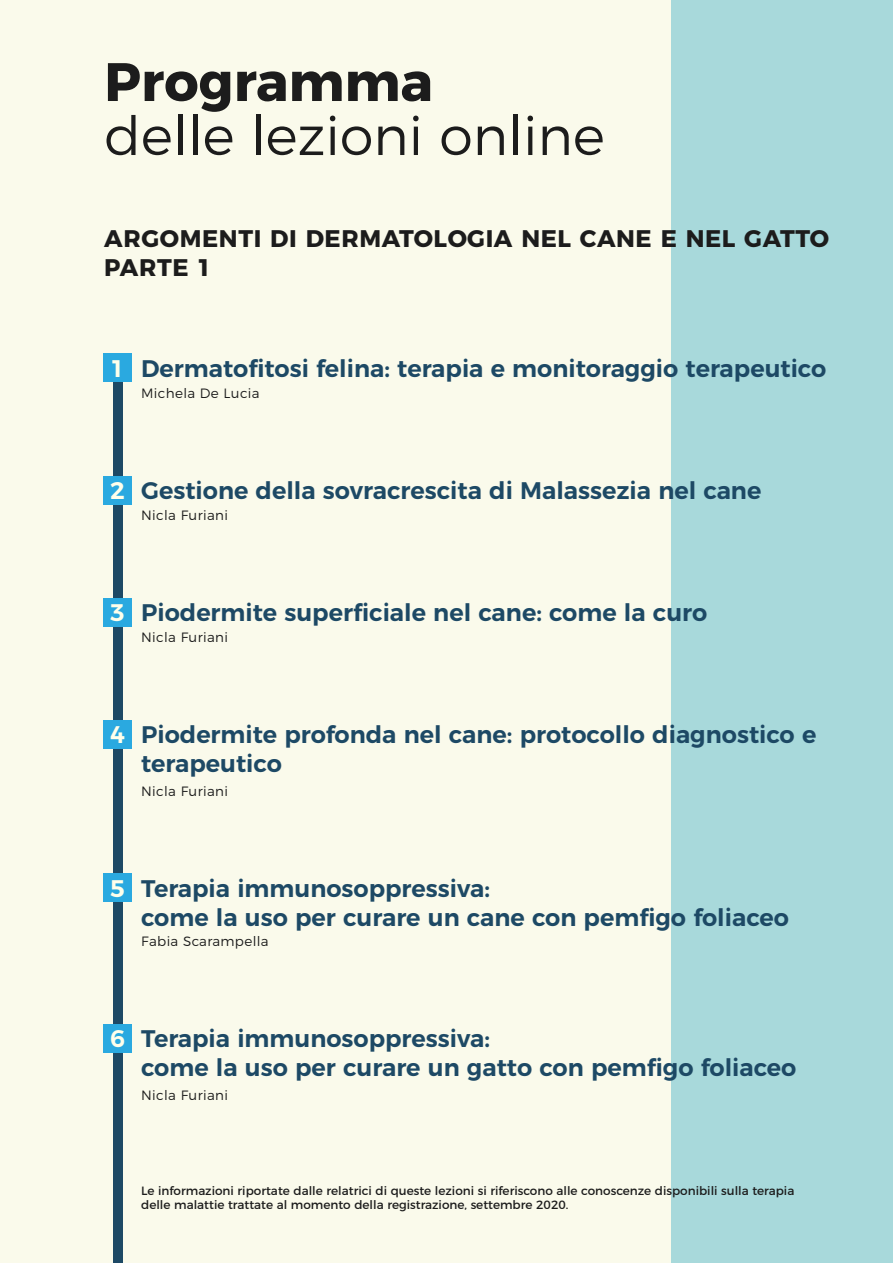
<style>
.page{position:relative;width:893px;height:1263px;background:#fafaeb}
.page>*{position:absolute;margin:0;border:0;box-sizing:border-box;transform-origin:0 0}
.t1{font:300 54px "Montserrat";color:#1c1c1c}
.t2{font:700 54px "Montserrat";color:#1c1c1c}
.t3{font:600 24px/28.8px "Montserrat";color:#1d4965}
.t4{font:700 24px/28.8px "Montserrat";letter-spacing:.025em;color:#1c1c1c}
.t5{font:600 24px "Montserrat";color:#ffffeb}
.t6{font:300 13.5px "Montserrat";letter-spacing:.025em;color:#1c1c1c}
.t7{font:12px/14.4px "Montserrat";color:#1c1c1c}
</style>
<div class="page">
<div style="left:672px;top:0;width:221px;height:1263px;background:#a8d9db"></div>
<div style="left:113px;top:368px;width:10px;height:895px;background:#1d4965"></div>
<div style="left:103px;top:353px;width:29px;height:29px;background:#2aa9e0"></div>
<div style="left:103px;top:720px;width:29px;height:29px;background:#2aa9e0"></div>
<div style="left:103px;top:476px;width:29px;height:28px;background:#2aa9e0"></div>
<div style="left:103px;top:873px;width:29px;height:29px;background:#2aa9e0"></div>
<div style="left:103px;top:598px;width:29px;height:29px;background:#2aa9e0"></div>
<div style="left:103px;top:1024px;width:29px;height:29px;background:#2aa9e0"></div>
<p class="t2" style="left:104px;top:37px;width:330px">Programma</p>
<p class="t1" style="left:104px;top:94px;width:502px">delle lezioni online</p>
<p class="t4" style="left:104px;top:222px;width:726px">ARGOMENTI DI DERMATOLOGIA NEL CANE E NEL GATTO<br>PARTE 1</p>
<p class="t5" style="left:110px;top:349px;width:16px">1</p>
<p class="t3" style="left:141px;top:352px;width:687px">Dermatofitosi felina: terapia e monitoraggio terapeutico</p>
<p class="t6" style="left:141px;top:382px;width:120px">Michela De Lucia</p>
<p class="t5" style="left:110px;top:471px;width:16px">2</p>
<p class="t3" style="left:141px;top:474px;width:622px">Gestione della sovracrescita di Malassezia nel cane</p>
<p class="t6" style="left:141px;top:505px;width:88px">Nicla Furiani</p>
<p class="t5" style="left:110px;top:593px;width:16px">3</p>
<p class="t3" style="left:141px;top:596px;width:568px">Piodermite superficiale nel cane: come la curo</p>
<p class="t6" style="left:141px;top:627px;width:88px">Nicla Furiani</p>
<p class="t5" style="left:110px;top:715px;width:16px">4</p>
<p class="t3" style="left:141px;top:718px;width:677px">Piodermite profonda nel cane: protocollo diagnostico e terapeutico</p>
<p class="t6" style="left:141px;top:780px;width:88px">Nicla Furiani</p>
<p class="t5" style="left:110px;top:869px;width:16px">5</p>
<p class="t3" style="left:141px;top:872px;width:350px">Terapia immunosoppressiva:</p>
<p class="t3" style="left:141px;top:901px;width:649px">come la uso per curare un cane con pemfigo foliaceo</p>
<p class="t6" style="left:141px;top:931px;width:129px">Fabia Scarampella</p>
<p class="t5" style="left:110px;top:1019px;width:16px">6</p>
<p class="t3" style="left:141px;top:1022px;width:350px">Terapia immunosoppressiva:</p>
<p class="t3" style="left:141px;top:1051px;width:657px">come la uso per curare un gatto con pemfigo foliaceo</p>
<p class="t6" style="left:141px;top:1084px;width:88px">Nicla Furiani</p>
<p class="t7" style="left:141px;top:1182px;width:655px">Le informazioni riportate dalle relatrici di queste lezioni si riferiscono alle conoscenze disponibili sulla terapia delle malattie trattate al momento della registrazione, settembre 2020.</p>
</div>
